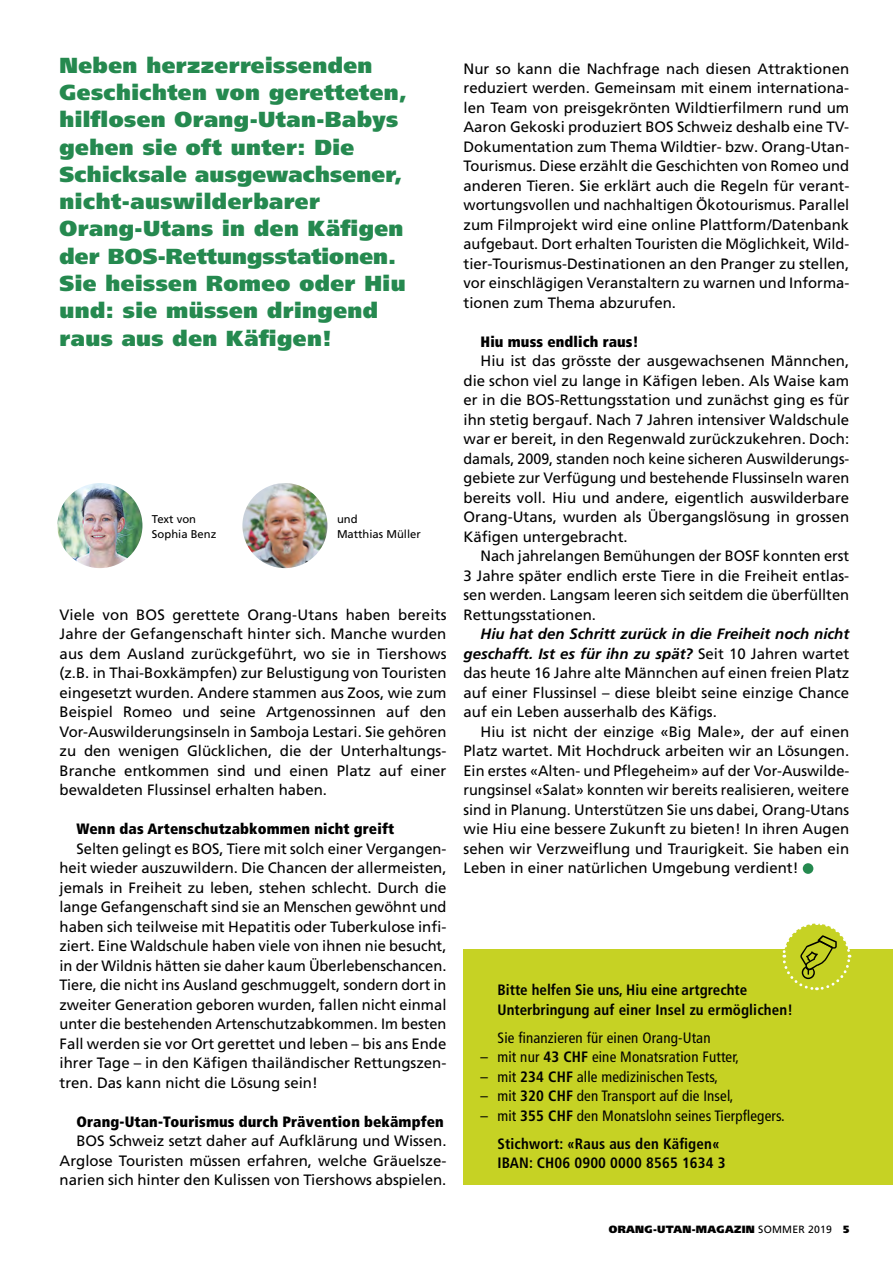
<style>
.page{position:relative;width:893px;height:1263px;background:#fff}
.page>*{position:absolute;margin:0;border:0;box-sizing:border-box;transform-origin:0 0}
.t1{font:900 21.75px/27.3px "Frutiger LT Pro";letter-spacing:.02em;color:#25894f}
.t2{font:15px/19.5px "Frutiger LT Pro";color:#000;text-align:justify}
.t3{font:condensed 15px/28px "Frutiger LT Pro";letter-spacing:.01em;color:#000}
.t4{font:700 condensed 15px/19.5px "Frutiger LT Pro";letter-spacing:.01em;color:#000}
.t5{font:900 condensed 15px "Frutiger LT Pro";letter-spacing:.01em;color:#000}
.t6{font:11.25px/15px "Frutiger LT Pro";color:#000}
.t7{font:900 10.5px "Frutiger LT Pro";color:#000}
.t8{font:10.5px "Frutiger LT Pro";letter-spacing:.02em;color:#000}
.s1{font-weight:700;font-style:italic}
.s2{font-weight:700}
.s3{font-weight:900}
</style>
<div class="page">
<div style="left:803px;top:863px;width:10px;height:11px;background:#25894f;border-radius:50%"></div>
<img style="left:57px;top:483px;width:85px;height:85px;border-radius:43px">
<img style="left:242px;top:483px;width:85px;height:85px;border-radius:43px">
<div style="left:463px;top:950px;width:430px;height:235px;background:#c6d224"></div>
<svg style="left:781px;top:923px;width:71px;height:68px"></svg>
<p class="t1" style="left:60px;top:51px;width:349px">Neben herzzerreissenden<br>Geschichten von geretteten, hilflosen Orang-Utan-Babys gehen sie oft unter: Die<br>Schicksale ausgewachsener, nicht-auswilderbarer<br>Orang-Utans in den Käfigen der BOS-Rettungsstationen.<br>Sie heissen Romeo oder Hiu und: sie müssen dringend raus aus den Käfigen!</p>
<p class="t6" style="left:152px;top:511px;width:66px">Text von<br>Sophia Benz</p>
<p class="t6" style="left:337px;top:511px;width:85px">und<br>Matthias Müller</p>
<p class="t2" style="left:60px;top:605px;width:388px">Viele von BOS gerettete Orang-Utans haben bereits Jahre der Gefangenschaft hinter sich. Manche wurden aus dem Ausland zurückgeführt, wo sie in Tiershows (z.B. in Thai-Boxkämpfen) zur Belustigung von Touristen eingesetzt wurden. Andere stammen aus Zoos, wie zum Beispiel Romeo und seine Artgenossinnen auf den Vor-Auswilderungsinseln in Samboja Lestari. Sie gehören zu den wenigen Glücklichen, die der Unterhaltungs-Branche entkommen sind und einen Platz auf einer bewaldeten Flussinsel erhalten haben.</p>
<p class="t5" style="left:77px;top:820px;width:319px">Wenn das Artenschutzabkommen nicht greift</p>
<p class="t2" style="left:60px;top:839px;width:388px;text-indent:17px">Selten gelingt es BOS, Tiere mit solch einer Vergangen&shy;heit wieder auszuwildern. Die Chancen der allermeisten, jemals in Freiheit zu leben, stehen schlecht. Durch die lange Gefangenschaft sind sie an Menschen gewöhnt und haben sich teilweise mit Hepatitis oder Tuberkulose infi&shy;ziert. Eine Waldschule haben viele von ihnen nie besucht, in der Wildnis hätten sie daher kaum Überlebenschancen.<br>Tiere, die nicht ins Ausland geschmuggelt, sondern dort in zweiter Generation geboren wurden, fallen nicht einmal unter die bestehenden Artenschutzabkommen. Im besten Fall werden sie vor Ort gerettet und leben – bis ans Ende ihrer Tage – in den Käfigen thailändischer Rettungszen&shy;tren. Das kann nicht die Lösung sein!</p>
<p class="t5" style="left:77px;top:1112px;width:369px">Orang-Utan-Tourismus durch Prävention bekämpfen</p>
<p class="t2" style="left:60px;top:1131px;width:388px;text-indent:17px">BOS Schweiz setzt daher auf Aufklärung und Wissen.<br>Arglose Touristen müssen erfahren, welche Gräuelsze&shy;narien sich hinter den Kulissen von Tiershows abspielen.</p>
<p class="t2" style="left:463px;top:59px;width:387px">Nur so kann die Nachfrage nach diesen Attraktionen reduziert werden. Gemeinsam mit einem internationa&shy;len Team von preisgekrönten Wildtierfilmern rund um Aaron Gekoski produziert BOS Schweiz deshalb eine TV-Dokumentation zum Thema Wildtier- bzw. Orang-Utan-Tourismus. Diese erzählt die Geschichten von Romeo und anderen Tieren. Sie erklärt auch die Regeln für verant&shy;wortungsvollen und nachhaltigen Ökotourismus. Parallel zum Filmprojekt wird eine online Plattform/Datenbank aufgebaut. Dort erhalten Touristen die Möglichkeit, Wild&shy;tier-Tourismus-Destinationen an den Pranger zu stellen, vor einschlägigen Veranstaltern zu warnen und Informa&shy;tionen zum Thema abzurufen.</p>
<p class="t5" style="left:480px;top:332px;width:160px">Hiu muss endlich raus!</p>
<p class="t2" style="left:463px;top:351px;width:387px;text-indent:17px">Hiu ist das grösste der ausgewachsenen Männchen, die schon viel zu lange in Käfigen leben. Als Waise kam er in die BOS-Rettungsstation und zunächst ging es für ihn stetig bergauf. Nach 7 Jahren intensiver Waldschule war er bereit, in den Regenwald zurückzukehren. Doch: damals, 2009, standen noch keine sicheren Auswilderungs&shy;gebiete zur Verfügung und bestehende Flussinseln waren bereits voll. Hiu und andere, eigentlich auswilderbare Orang-Utans, wurden als Übergangslösung in grossen Käfigen untergebracht.</p>
<p class="t2" style="left:463px;top:546px;width:387px;text-indent:17px">Nach jahrelangen Bemühungen der BOSF konnten erst 3 Jahre später endlich erste Tiere in die Freiheit entlas&shy;sen werden. Langsam leeren sich seitdem die überfüllten Rettungsstationen.</p>
<p class="t2" style="left:463px;top:624px;width:387px;text-indent:17px"><span class="s1">Hiu hat den Schritt zurück in die Freiheit noch nicht geschafft. Ist es für ihn zu spät?</span> Seit 10 Jahren wartet das heute 16 Jahre alte Männchen auf einen freien Platz auf einer Flussinsel – diese bleibt seine einzige Chance auf ein Leben ausserhalb des Käfigs.</p>
<p class="t2" style="left:463px;top:722px;width:387px;text-indent:17px">Hiu ist nicht der einzige «Big Male», der auf einen Platz wartet. Mit Hochdruck arbeiten wir an Lösungen.<br>Ein erstes «Alten- und Pflegeheim» auf der Vor-Auswilde&shy;rungsinsel «Salat» konnten wir bereits realisieren, weitere sind in Planung. Unterstützen Sie uns dabei, Orang-Utans wie Hiu eine bessere Zukunft zu bieten! In ihren Augen sehen wir Verzweiflung und Traurigkeit. Sie haben ein Leben in einer natürlichen Umgebung verdient!</p>
<p class="t4" style="left:497px;top:980px;width:297px">Bitte helfen Sie uns, Hiu eine artgrechte<br>Unterbringung auf einer Insel zu ermöglichen!</p>
<p class="t3" style="left:497px;top:1023px;width:215px">Sie finanzieren für einen Orang-Utan</p>
<p class="t3" style="left:480px;top:1043px;width:260px">– mit nur <span class="s2">43 CHF</span> eine Monatsration Futter,</p>
<p class="t3" style="left:480px;top:1062px;width:239px">– mit <span class="s2">234 CHF</span> alle medizinischen Tests,</p>
<p class="t3" style="left:480px;top:1082px;width:254px">– mit <span class="s2">320 CHF</span> den Transport auf die Insel,</p>
<p class="t3" style="left:497px;top:1101px;width:289px;text-indent:-17px">– mit <span class="s2">355 CHF</span> den Monatslohn seines Tierpflegers.<br><span class="s2">Stichwort: «Raus aus den Käfigen«</span></p>
<p class="t4" style="left:497px;top:1153px;width:230px">IBAN: CH06 0900 0000 8565 1634 3</p>
<p class="t7" style="left:609px;top:1223px;width:19px">ORANG</p>
<p class="t7" style="left:653px;top:1223px;width:23px">-UTAN</p>
<p class="t7" style="left:692px;top:1223px;width:26px">-MAGA</p>
<p class="t8" style="left:734px;top:1223px;width:117px"><span class="s3">ZIN</span> SOMMER 2019 <span class="s3">5</span></p>
</div>
